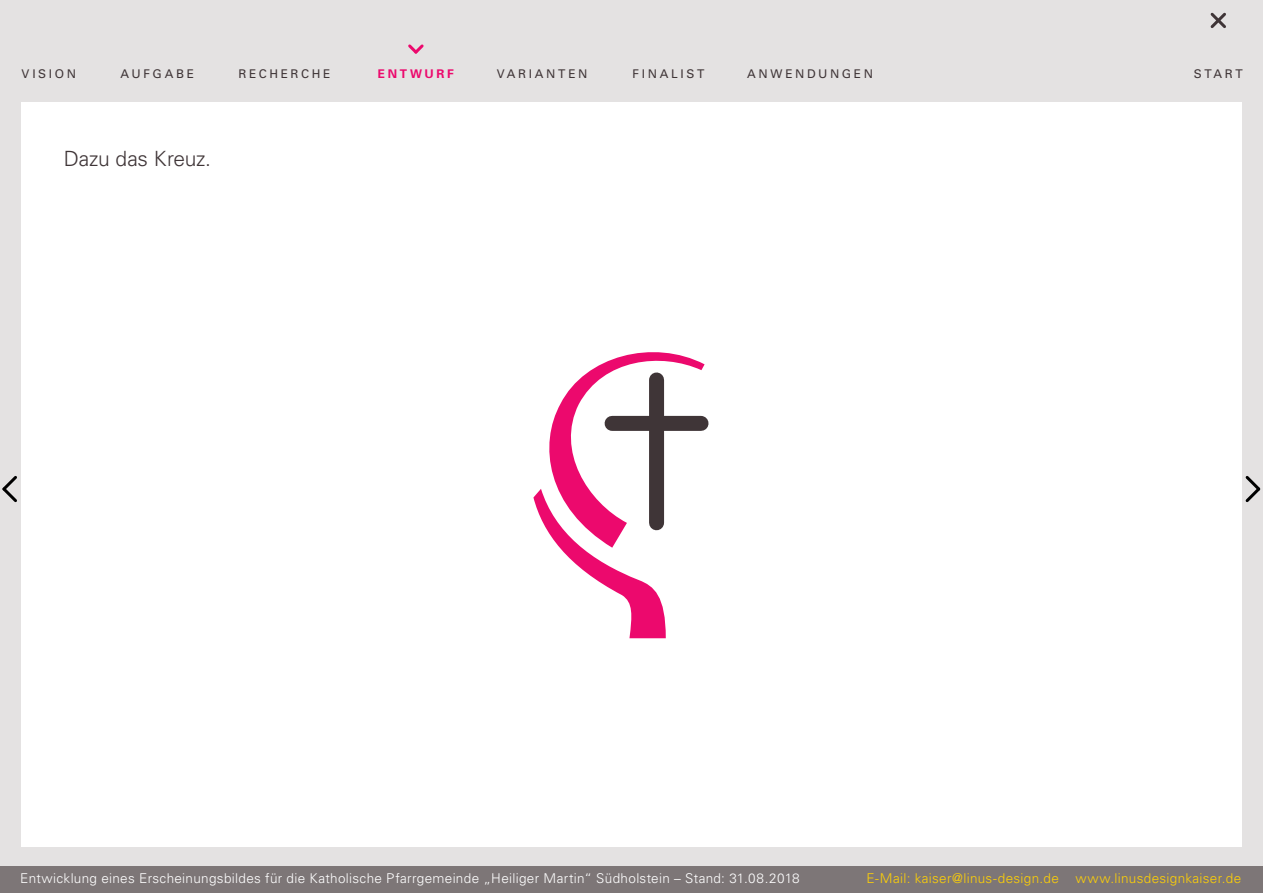
<style>
.page{position:relative;width:1263px;height:893px;background:#fff}
.page>*{position:absolute;margin:0;border:0;box-sizing:border-box;transform-origin:0 0}
.t1{font:300 21px "Univers";color:#3f3537}
.t2{font:300 13.5px "Univers";letter-spacing:.025em;color:#fff}
.t3{font:300 13.5px "Univers";letter-spacing:.025em;color:#fed006}
.t4{font:12px "Univers";letter-spacing:.22em;color:#3f3537}
.t5{font:700 12px "Univers";color:#ec096d}
</style>
<div class="page">
<div style="left:0;top:865px;width:1263px;height:28px;background:#7d7677"></div>
<div style="left:0;top:0;width:1263px;height:865px;background:#e4e2e2"></div>
<div style="left:21px;top:102px;width:1221px;height:744px;background:#fff"></div>
<svg style="left:1245px;top:476px;width:16px;height:27px"></svg>
<svg style="left:2px;top:476px;width:15px;height:27px"></svg>
<svg style="left:1210px;top:12px;width:16px;height:16px"></svg>
<svg style="left:408px;top:44px;width:16px;height:10px"></svg>
<svg style="left:533px;top:352px;width:172px;height:286px"></svg>
<p class="t4" style="left:22px;top:66px;width:56px">VISION</p>
<p class="t4" style="left:121px;top:66px;width:75px">AUFGABE</p>
<p class="t4" style="left:238px;top:66px;width:94px">RECHERCHE</p>
<p class="t5" style="left:378px;top:66px;width:7px">ENT</p>
<p class="t5" style="left:410px;top:66px;width:45px">WURF</p>
<p class="t4" style="left:497px;top:66px;width:92px">VARIANTEN</p>
<p class="t4" style="left:633px;top:66px;width:73px">FINALIST</p>
<p class="t4" style="left:747px;top:66px;width:127px">ANWENDUNGEN</p>
<p class="t4" style="left:1194px;top:66px;width:51px">START</p>
<h1 class="t1" style="left:64px;top:146px;width:149px">Dazu das Kreuz.</h1>
<p class="t2" style="left:20px;top:870px;width:781px">Entwicklung eines Erscheinungsbildes für die Katholische Pfarrgemeinde „Heiliger Martin“ Südholstein – Stand: 31.08.2018</p>
<p class="t3" style="left:866px;top:870px;width:376px">E-Mail: kaiser@linus-design.de www.linusdesignkaiser.de</p>
</div>
